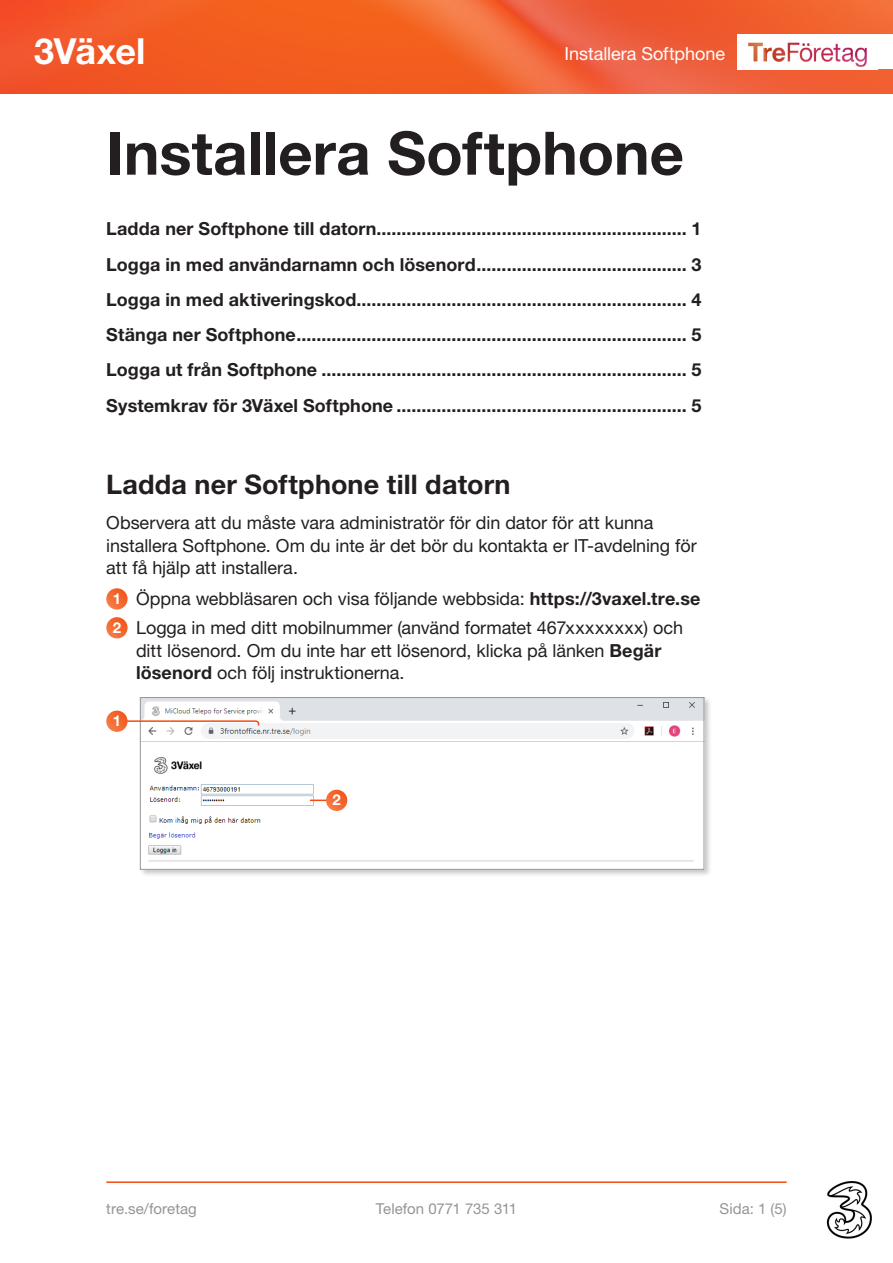
<style>
.page{position:relative;width:893px;height:1263px;background:#fff}
.page>*{position:absolute;margin:0;border:0;box-sizing:border-box;transform-origin:0 0}
.Kapitelrubrik{font:700 60px "Helvetica Neue LT Std";color:#231f20}
.t1{font:700 36px "Helvetica Neue LT Std";letter-spacing:-.01em;color:#fff}
.Rubrik_2{font:700 27px "Helvetica Neue LT Std";letter-spacing:.005em;color:#231f20}
.Innehåll_1{font:700 18px "Helvetica Neue LT Std";letter-spacing:.005em;color:#231f20}
.Steg_för_steg{font:18px/22.5px "Helvetica Neue LT Std";letter-spacing:-.005em;color:#231f20}
.Brödtext{font:18px/22.5px "Helvetica Neue LT Std";letter-spacing:-.005em;color:#231f20}
.t2{font:18px "Helvetica Neue LT Std";color:#fff}
.t3{font:15px "Helvetica Neue LT Std";letter-spacing:.005em;color:#939598}
.Bildrubrik{font:700 15px "Helvetica Neue LT Std";color:#fff}
.s1{font-weight:700}
</style>
<div class="page">
<hr style="left:106px;top:1181px;width:681px;height:2px;background:#f04d12">
<img style="left:826px;top:1181px;width:46px;height:58px">
<img style="left:0;top:0;width:893px;height:94px">
<div style="left:738px;top:35px;width:155px;height:34px;background:#fff"></div>
<img style="left:748px;top:42px;width:119px;height:25px">
<svg style="left:106px;top:588px;width:22px;height:21px"></svg>
<svg style="left:106px;top:617px;width:22px;height:21px"></svg>
<div style="left:139px;top:696px;width:573px;height:181px;background:#231f20;opacity:.25"></div>
<img style="left:142px;top:699px;width:560px;height:168px">
<div style="left:140px;top:697px;width:564px;height:172px;border:1px solid #939598"></div>
<hr style="left:310px;top:799px;width:26px;height:2px;background:#f04d12">
<svg style="left:326px;top:790px;width:21px;height:21px"></svg>
<svg style="left:128px;top:720px;width:132px;height:7px"></svg>
<svg style="left:106px;top:711px;width:22px;height:21px"></svg>
<h2 class="t1" style="left:34px;top:29px;width:113px">3Växel</h2>
<p class="t2" style="left:564px;top:43px;width:162px">Installera Softphone</p>
<p class="Kapitelrubrik" style="left:106px;top:116px;width:579px">Installera Softphone</p>
<p class="Innehåll_1" style="left:106px;top:218px;width:597px">Ladda ner Softphone till datorn.............................................................. 1</p>
<p class="Innehåll_1" style="left:106px;top:253px;width:597px">Logga in med användarnamn och lösenord.......................................... 3</p>
<p class="Innehåll_1" style="left:106px;top:288px;width:597px">Logga in med aktiveringskod.................................................................. 4</p>
<p class="Innehåll_1" style="left:106px;top:324px;width:597px">Stänga ner Softphone.............................................................................. 5</p>
<p class="Innehåll_1" style="left:106px;top:359px;width:597px">Logga ut från Softphone ......................................................................... 5</p>
<p class="Innehåll_1" style="left:106px;top:394px;width:597px">Systemkrav för 3Växel Softphone .......................................................... 5</p>
<p class="Rubrik_2" style="left:106px;top:468px;width:406px">Ladda ner Softphone till datorn</p>
<p class="Brödtext" style="left:106px;top:511px;width:592px">Observera att du måste vara administratör för din dator för att kunna installera Softphone. Om du inte är det bör du kontakta er IT-avdelning för att få hjälp att installera.</p>
<p class="Bildrubrik" style="left:113px;top:589px;width:10px">1</p>
<p class="Steg_för_steg" style="left:136px;top:587px;width:566px">Öppna webbläsaren och visa följande webbsida: <span class="s1">https://3vaxel.tre.se</span></p>
<p class="Bildrubrik" style="left:113px;top:618px;width:10px">2</p>
<p class="Steg_för_steg" style="left:136px;top:616px;width:549px">Logga in med ditt mobilnummer (använd formatet 467xxxxxxxx) och ditt lösenord. Om du inte har ett lösenord, klicka på länken <span class="s1">Begär lösenord</span> och följ instruktionerna.</p>
<p class="Bildrubrik" style="left:113px;top:711px;width:10px">1</p>
<p class="Bildrubrik" style="left:332px;top:791px;width:10px">2</p>
<p class="t3" style="left:106px;top:1200px;width:92px">tre.se/foretag</p>
<p class="t3" style="left:376px;top:1200px;width:143px">Telefon 0771 735 311</p>
<p class="t3" style="left:720px;top:1200px;width:69px">Sida: 1 (5)</p>
</div>
